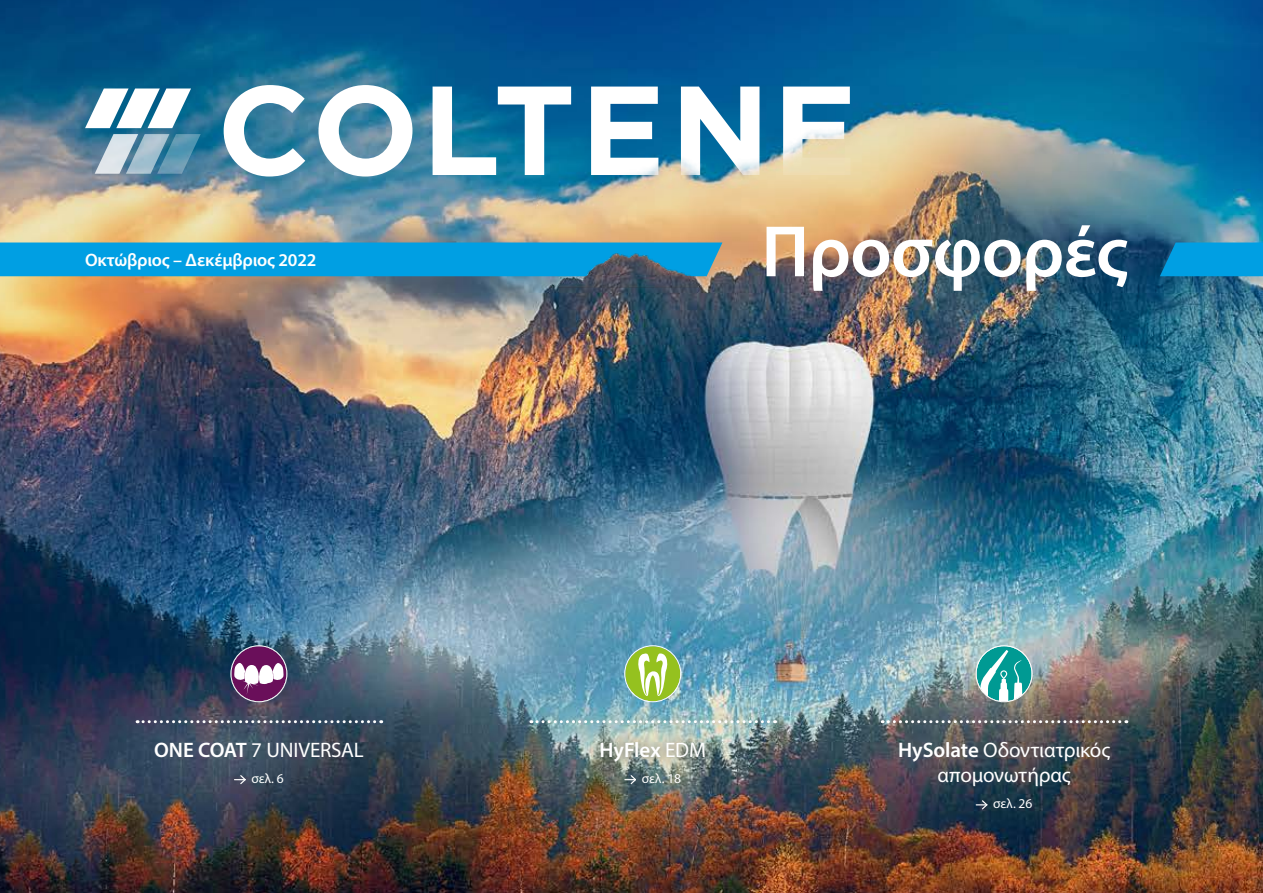
<style>
.page{position:relative;width:1263px;height:893px;background:#fff}
.page>*{position:absolute;margin:0;border:0;box-sizing:border-box;transform-origin:0 0}
.t1{font:600 73.5px "Myriad Pro";letter-spacing:-.01em;color:#fff}
.t2{font:21px/25.2px "Myriad Pro";letter-spacing:-.01em;color:#fff;text-align:center}
.t3{font:600 21px "Myriad Pro";letter-spacing:-.005em;color:#fff}
.t4{font:600 18px "Myriad Pro";letter-spacing:-.01em;color:#fff}
.t5{font:13.5px "Myriad Pro";color:#fff}
.s1{font-weight:600}
.s2{font-weight:400}
</style>
<div class="page">
<img style="left:0;top:684px;width:1263px;height:209px">
<div style="left:517px;top:706px;width:271px;height:90px;background:#1d1d1b;opacity:.75"></div>
<svg style="left:531px;top:720px;width:244px;height:3px"></svg>
<svg style="left:625px;top:774px;width:12px;height:11px"></svg>
<div style="left:625px;top:646px;width:55px;height:55px;background:#95c11f;border-radius:50%"></div>
<svg style="left:637px;top:684px;width:31px;height:14px"></svg>
<svg style="left:137px;top:720px;width:245px;height:3px"></svg>
<svg style="left:235px;top:774px;width:12px;height:11px"></svg>
<svg style="left:231px;top:684px;width:56px;height:17px"></svg>
<img style="left:0;top:208px;width:1263px;height:476px">
<img style="left:0;top:0;width:1263px;height:208px">
<svg style="left:882px;top:720px;width:245px;height:3px"></svg>
<svg style="left:976px;top:799px;width:12px;height:11px"></svg>
<svg style="left:976px;top:646px;width:56px;height:55px"></svg>
<div style="left:976px;top:645px;width:56px;height:57px;border:1px solid #fff;border-radius:50%"></div>
<p class="t4" style="left:85px;top:249px;width:233px">Οκτώβριος – Δεκέμβριος 2022</p>
<p class="t2" style="left:154px;top:737px;width:211px"><span class="s1">ONE COAT</span> 7 UNIVERSAL</p>
<p class="t5" style="left:251px;top:770px;width:34px">σελ. 6</p>
<h1 class="t1" style="left:761px;top:205px;width:368px">Προσφορές</h1>
<p class="t3" style="left:600px;top:737px;width:108px">HyFlex <span class="s2">EDM</span></p>
<p class="t5" style="left:642px;top:770px;width:41px">σελ. 18</p>
<p class="t2" style="left:898px;top:737px;width:214px"><span class="s1">HySolate</span> Οδοντιατρικός απομονωτήρας</p>
<p class="t5" style="left:993px;top:795px;width:41px">σελ. 26</p>
</div>
